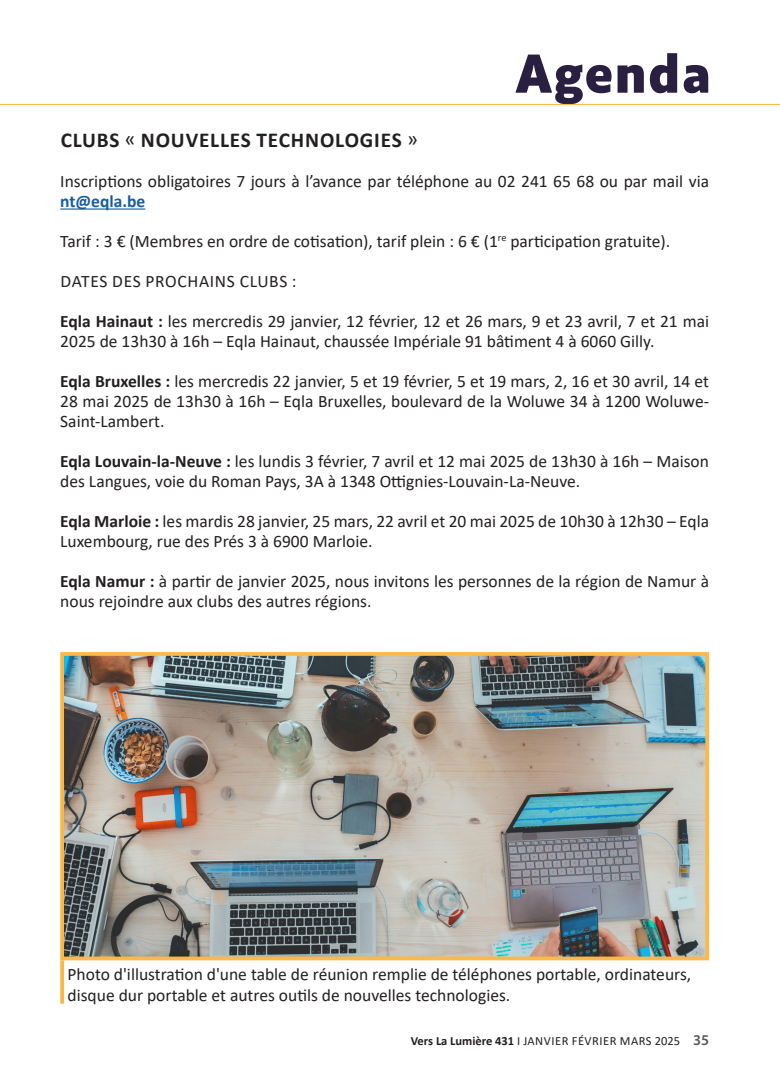
<style>
.page{position:relative;width:780px;height:1088px;background:#fff}
.page>*{position:absolute;margin:0;border:0;box-sizing:border-box;transform-origin:0 0}
.t1{font:700 50px "Luciole";color:#291f40}
.t2{font:700 21.25px "Calibri";letter-spacing:.04em;color:#231f20}
.t3{font:17.5px/20px "Calibri";color:#231f20}
.t4{font:17.5px "Calibri";letter-spacing:.04em;color:#231f20}
.t5{font:12.5px "Calibri";letter-spacing:.04em;color:#231f20}
.s1{font-weight:400}
.s2{font-weight:700;color:#175d9e}
.s3{font-weight:700}
.s4{font-family:"Myriad Pro";font-weight:600;font-size:15px;color:#57585a}
</style>
<div class="page">
<hr style="left:60px;top:208px;width:85px;height:2px;background:#175d9e">
<hr style="left:0;top:104px;width:780px;height:1px;background:#fcb948">
<img style="left:65px;top:657px;width:639px;height:298px">
<div style="left:60px;top:652px;width:649px;height:308px;border:4px solid #fcb948"></div>
<svg style="left:60px;top:960px;width:4px;height:44px"></svg>
<p class="t1" style="left:514px;top:46px;width:199px">Agenda</p>
<p class="t2" style="left:61px;top:125px;width:359px">CLUBS <span class="s1">«</span> NOUVELLES TECHNOLOGIES <span class="s1">»</span></p>
<p class="t3" style="left:60px;top:171px;width:650px">Inscriptions obligatoires 7 jours à l’avance par téléphone au 02 241 65 68 ou par mail via <span class="s2">nt@eqla.be</span></p>
<p class="t3" style="left:60px;top:231px;width:611px">Tarif : 3 € (Membres en ordre de cotisation), tarif plein : 6 € (1<sup>re</sup> participation gratuite).</p>
<p class="t4" style="left:61px;top:269px;width:237px">DATES DES PROCHAINS CLUBS :</p>
<p class="t3" style="left:60px;top:311px;width:650px"><span class="s3">Eqla Hainaut :</span> les mercredis 29 janvier, 12 février, 12 et 26 mars, 9 et 23 avril, 7 et 21 mai<br>2025 de 13h30 à 16h – Eqla Hainaut, chaussée Impériale 91 bâtiment 4 à 6060 Gilly.</p>
<p class="t3" style="left:60px;top:371px;width:650px;text-align:justify"><span class="s3">Eqla Bruxelles :</span> les mercredis 22 janvier, 5 et 19 février, 5 et 19 mars, 2, 16 et 30 avril, 14 et 28 mai 2025 de 13h30 à 16h – Eqla Bruxelles, boulevard de la Woluwe 34 à 1200 Woluwe-Saint-Lambert.</p>
<p class="t3" style="left:60px;top:451px;width:650px"><span class="s3">Eqla Louvain-la-Neuve :</span> les lundis 3 février, 7 avril et 12 mai 2025 de 13h30 à 16h – Maison des Langues, voie du Roman Pays, 3A à 1348 Ottignies-Louvain-La-Neuve.</p>
<p class="t3" style="left:60px;top:511px;width:650px"><span class="s3">Eqla Marloie :</span> les mardis 28 janvier, 25 mars, 22 avril et 20 mai 2025 de 10h30 à 12h30 – Eqla<br>Luxembourg, rue des Prés 3 à 6900 Marloie.</p>
<p class="t3" style="left:60px;top:571px;width:650px"><span class="s3">Eqla Namur :</span> à partir de janvier 2025, nous invitons les personnes de la région de Namur à nous rejoindre aux clubs des autres régions.</p>
<p class="t3" style="left:68px;top:963px;width:625px;line-height:21px">Photo d'illustration d'une table de réunion remplie de téléphones portable, ordinateurs, disque dur portable et autres outils de nouvelles technologies.</p>
<p class="t5" style="left:411px;top:1032px;width:300px"><span class="s3">Vers La Lumière 431</span> I JANVIER FÉVRIER MARS 2025 <span class="s4">35</span></p>
</div>
